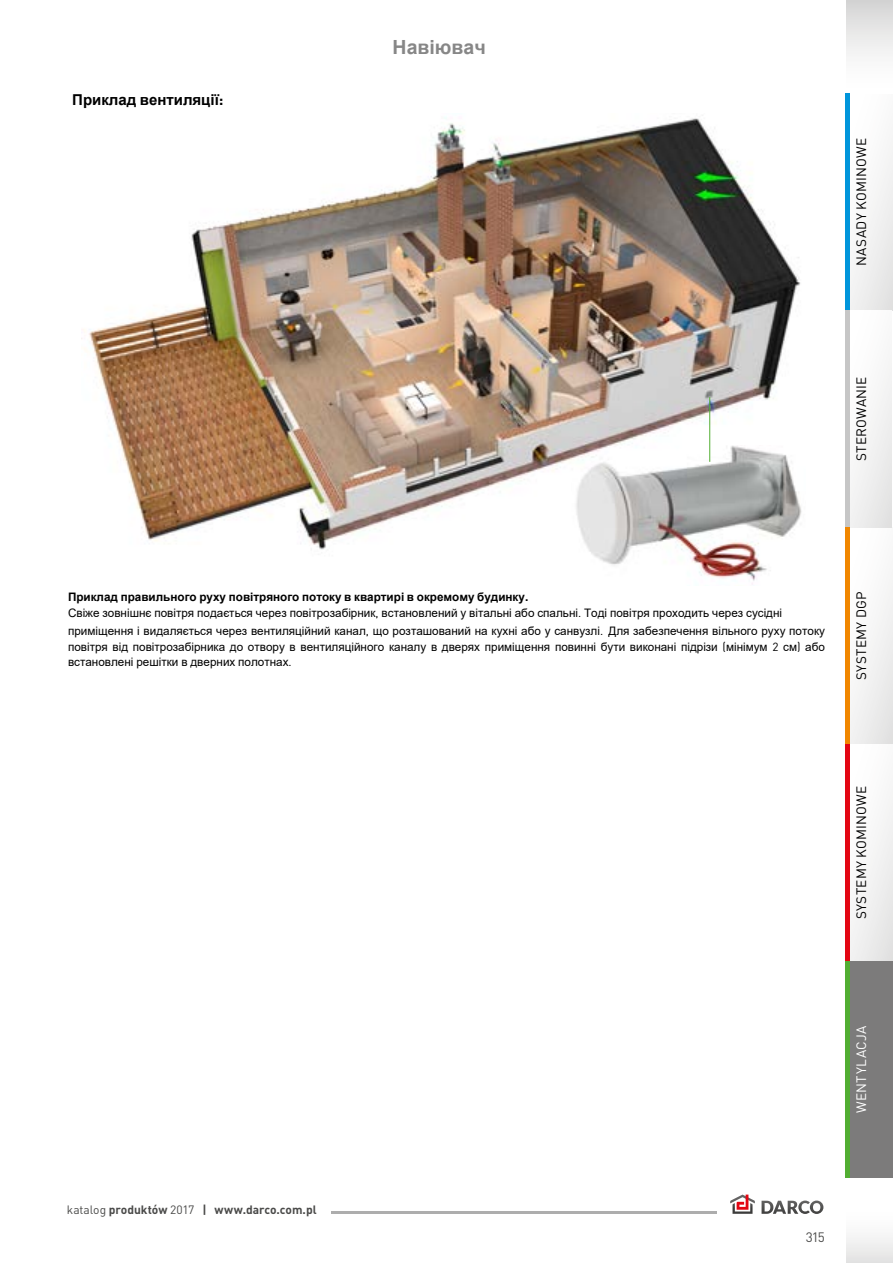
<style>
.page{position:relative;width:893px;height:1263px;background:#fff}
.page>*{position:absolute;margin:0;border:0;box-sizing:border-box;transform-origin:0 0}
.t1{font:700 19.5px "Arial";color:#878787}
.t2{font:700 15px "Arial";color:#000}
.t3{font:13.5px "DIN Pro";letter-spacing:.02em;color:#000}
.t4{font:13.5px "DIN Pro";letter-spacing:.025em;color:#fff}
.t5{font:13.5px "DIN Pro";color:#4a4a49}
.t6{font:700 12px "DIN Pro";letter-spacing:-.005em;color:#4a4a49}
.t7{font:11.7px/15.8px "Arial";color:#000}
.s1{font-family:"DIN Pro"}
.s2{font-weight:700}
.s3{font-family:"DIN Pro";font-weight:700}
.s4{font-weight:400}
</style>
<div class="page">
<div style="left:850px;top:527px;width:43px;height:217px;background:linear-gradient(to right,#fbfbfb,#eee)"></div>
<div style="left:850px;top:744px;width:43px;height:217px;background:linear-gradient(to right,#fbfbfb,#eee)"></div>
<div style="left:846px;top:961px;width:47px;height:217px;background:#7c7b7b"></div>
<div style="left:850px;top:94px;width:43px;height:216px;background:linear-gradient(to right,#fbfbfb,#eee)"></div>
<div style="left:846px;top:1207px;width:47px;height:56px;background:linear-gradient(to bottom,#fff,#e5e5e5)"></div>
<div style="left:846px;top:0;width:47px;height:94px;background:linear-gradient(to bottom,#d7d7d7,#fff)"></div>
<hr style="left:331px;top:1212px;width:385px;height:2px;background:#adadad">
<hr style="left:845px;top:94px;width:4px;height:216px;background:#0095db">
<hr style="left:845px;top:744px;width:4px;height:217px;background:#e30613">
<hr style="left:845px;top:961px;width:4px;height:217px;background:#52ae32">
<div style="left:849px;top:310px;width:43px;height:217px;background:linear-gradient(to right,#fbfbfb,#eee)"></div>
<hr style="left:845px;top:527px;width:4px;height:217px;background:#f18700">
<hr style="left:845px;top:310px;width:4px;height:217px;background:#c6c6c6">
<svg style="left:761px;top:1200px;width:62px;height:14px"></svg>
<svg style="left:730px;top:1194px;width:25px;height:20px"></svg>
<img style="left:83px;top:117px;width:718px;height:433px">
<img style="left:572px;top:445px;width:230px;height:140px">
<hr style="left:709px;top:397px;width:1px;height:65px;background:#52ae32">
<p class="t2" style="left:72px;top:91px;width:153px">Приклад вентиляції<span class="s1">:</span></p>
<h1 class="t1" style="left:393px;top:36px;width:95px">Навіювач</h1>
<p class="t3" style="left:850px;top:266px;width:129px;rotate:-90deg">NASADY KOMINOWE</p>
<p class="t3" style="left:850px;top:461px;width:86px;rotate:-90deg">STEROWANIE</p>
<p class="t7" style="left:68px;top:589px;width:716px"><span class="s2">Приклад правильного руху повітряного потоку в квартирі в окремому будинку</span><span class="s3">.<br></span>Свіже зовнішнє повітря подається через повітрозабірник<span class="s1">,</span> встановлений у вітальні або спальні<span class="s1">.</span> Тоді повітря проходить через сусідні</p>
<p class="t7" style="left:68px;top:623px;width:758px;text-align:justify">приміщення і видаляється через вентиляційний канал<span class="s1">,</span> що розташований на кухні або у санвузлі<span class="s1">.</span> Для забезпечення вільного руху потоку повітря від повітрозабірника до отвору в вентиляційного каналу в дверях приміщення повинні бути виконані підрізи <span class="s1">(</span>мінімум <span class="s1">2</span> см<span class="s1">)</span> або встановлені решітки в дверних полотнах<span class="s1">.</span></p>
<p class="t3" style="left:850px;top:680px;width:90px;rotate:-90deg">SYSTEMY DGP</p>
<p class="t3" style="left:850px;top:919px;width:135px;rotate:-90deg">SYSTEMY KOMINOWE</p>
<p class="t6" style="left:67px;top:1199px;width:251px"><span class="s4">katalog</span> produktów <span class="s4">2017</span> | www.darco.com.pl</p>
<p class="t4" style="left:850px;top:1113px;width:89px;rotate:-90deg">WENTYLACJA</p>
<p class="t5" style="left:806px;top:1226px;width:21px">315</p>
</div>
